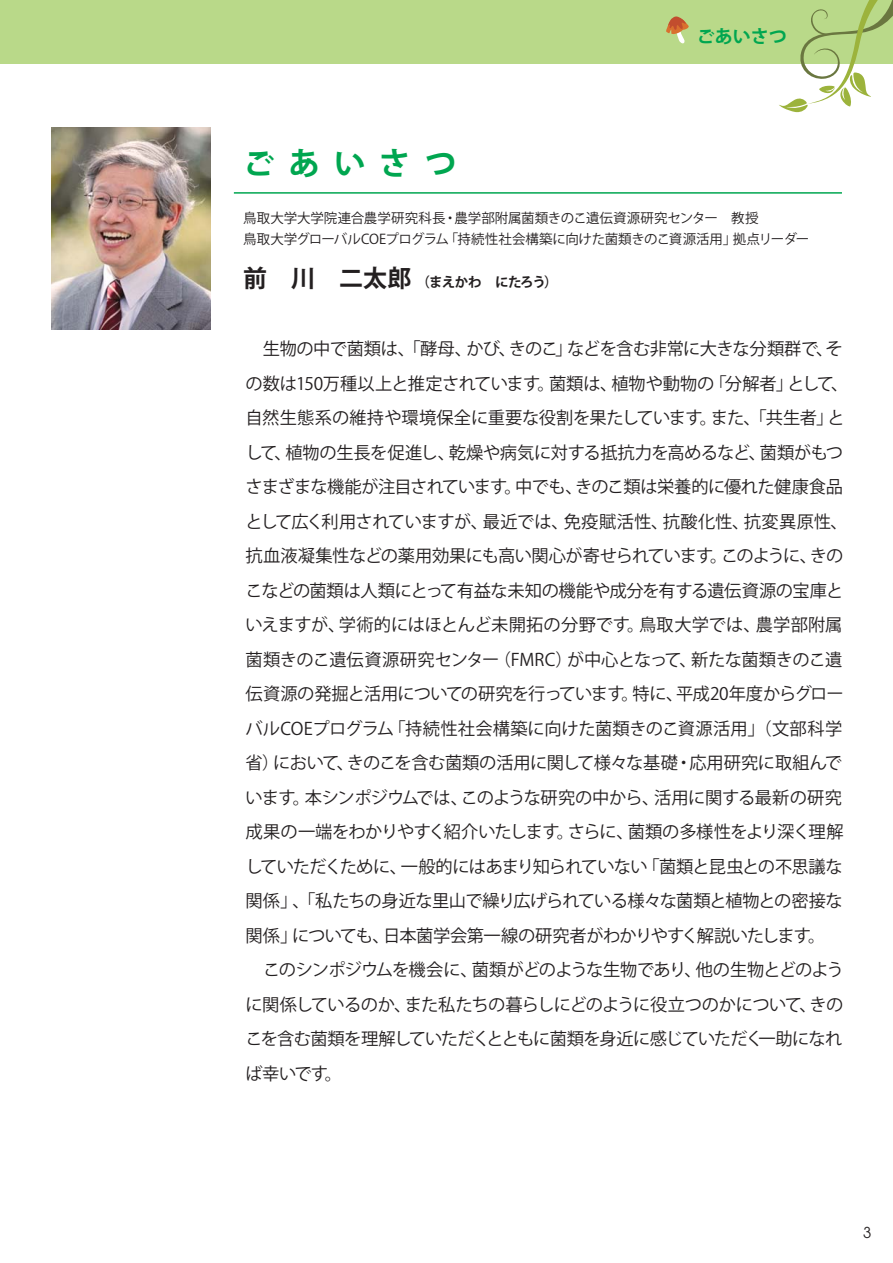
<style>
.page{position:relative;width:893px;height:1263px;background:#fff}
.page>*{position:absolute;margin:0;border:0;box-sizing:border-box;transform-origin:0 0}
.t1{font:31.5px "Koz Go Std Bold 90 pv RKSJ H";letter-spacing:.445em;color:#00a650}
.t2{font:18px "Koz Go Std Bold 90 pv RKSJ H";color:#00a650}
.t3{font:17.25px/34.5px "Koz Go Std Regular 90 pv RKSJ H";letter-spacing:-.03em;color:#231f20}
.t4{font:15px "Avant Garde";color:#231f20}
.t5{font:13.5px/21px "Koz Go Std Regular 90 pv RKSJ H";letter-spacing:-.01em;color:#231f20}
.t6{font:13.5px "Koz Go Std Bold 90 pv RKSJ H";letter-spacing:-.055em;color:#231f20}
.s1{font-size:24px}
</style>
<div class="page">
<div style="left:0;top:0;width:893px;height:64px;background:#b9d989"></div>
<svg style="left:666px;top:16px;width:23px;height:27px"></svg>
<svg style="left:779px;top:0;width:114px;height:113px"></svg>
<img style="left:51px;top:128px;width:160px;height:201px">
<hr style="left:234px;top:192px;width:608px;height:2px;background:#00a650">
<p class="t2" style="left:697px;top:29px;width:91px">ごあいさつ</p>
<h1 class="t1" style="left:243px;top:151px;width:214px">ごあいさつ</h1>
<p class="t5" style="left:243px;top:210px;width:568px">鳥取大学大学院連合農学研究科長・農学部附属菌類きのこ遺伝資源研究センター　教授<br>鳥取大学グローバルCOEプログラム「持続性社会構築に向けた菌類きのこ資源活用」拠点リーダー</p>
<p class="t6" style="left:243px;top:277px;width:316px"><span class="s1">前　川　二太郎</span> （まえかわ　にたろう）</p>
<p class="t3" style="left:246px;top:334px;width:604px">　生物の中で菌類は、「酵母、かび、きのこ」などを含む非常に大きな分類群で、その数は150万種以上と推定されています。菌類は、植物や動物の「分解者」として、自然生態系の維持や環境保全に重要な役割を果たしています。また、「共生者」として、植物の生長を促進し、乾燥や病気に対する抵抗力を高めるなど、菌類がもつさまざまな機能が注目されています。中でも、きのこ類は栄養的に優れた健康食品として広く利用されていますが、最近では、免疫賦活性、抗酸化性、抗変異原性、抗血液凝集性などの薬用効果にも高い関心が寄せられています。このように、きのこなどの菌類は人類にとって有益な未知の機能や成分を有する遺伝資源の宝庫といえますが、学術的にはほとんど未開拓の分野です。鳥取大学では、農学部附属菌類きのこ遺伝資源研究センター（FMRC）が中心となって、新たな菌類きのこ遺伝資源の発掘と活用についての研究を行っています。特に、平成20年度からグローバルCOEプログラム「持続性社会構築に向けた菌類きのこ資源活用」（文部科学省）において、きのこを含む菌類の活用に関して様々な基礎・応用研究に取組んでいます。本シンポジウムでは、このような研究の中から、活用に関する最新の研究成果の一端をわかりやすく紹介いたします。さらに、菌類の多様性をより深く理解していただくために、一般的にはあまり知られていない「菌類と昆虫との不思議な関係」、「私たちの身近な里山で繰り広げられている様々な菌類と植物との密接な関係」についても、日本菌学会第一線の研究者がわかりやすく解説いたします。<br>　このシンポジウムを機会に、菌類がどのような生物であり、他の生物とどのように関係しているのか、また私たちの暮らしにどのように役立つのかについて、きのこを含む菌類を理解していただくとともに菌類を身近に感じていただく一助になれば幸いです。</p>
<p class="t4" style="left:863px;top:1226px;width:10px">3</p>
</div>
